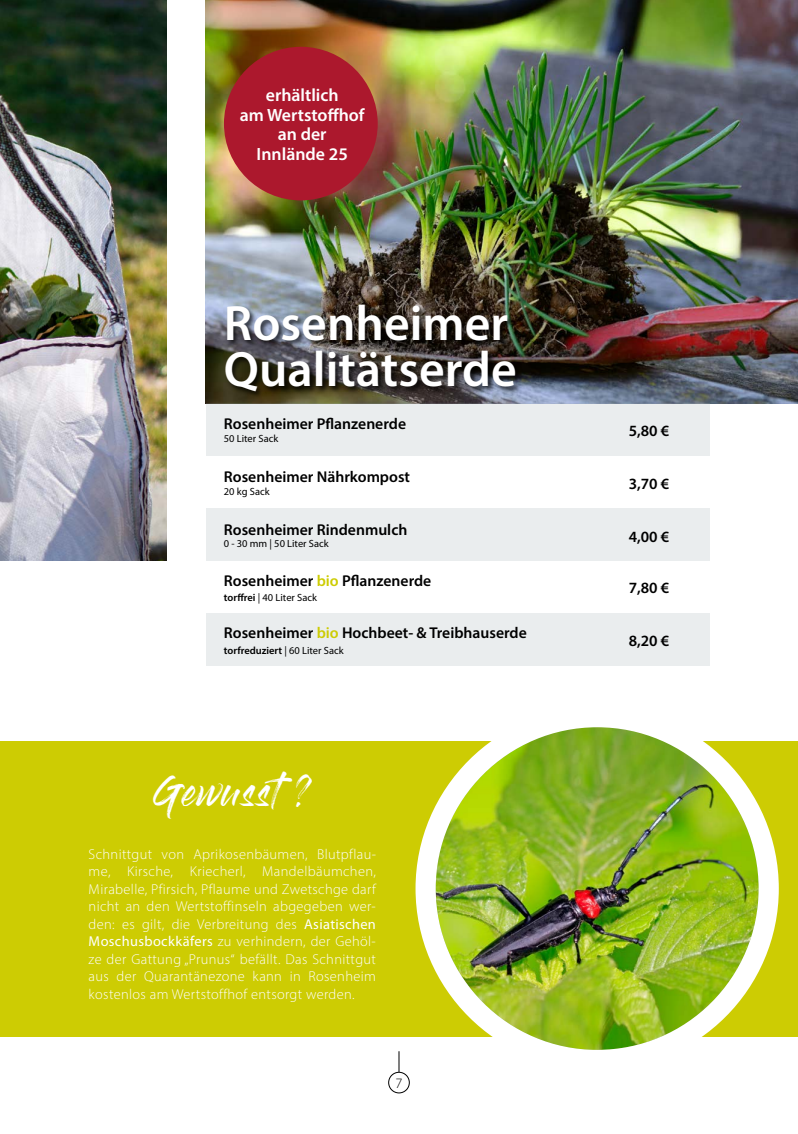
<style>
.page{position:relative;width:798px;height:1134px;background:#fff}
.page>*{position:absolute;margin:0;border:0;box-sizing:border-box;transform-origin:0 0}
.t1{font:600 49.75px/46.1px "Myriad Pro";color:#fff}
.t2{font:30px "Gloss And Bloom";letter-spacing:.025em;color:#fff}
.t3{font:600 17.75px/19.5px "Myriad Pro";color:#fff;text-align:center}
.t4{font:600 15.75px "Myriad Pro";color:#000}
.t5{font:300 14.38px/17.5px "Myriad Pro";letter-spacing:.025em;color:#fff;text-align:justify}
.t6{font:300 14.38px "Myriad Pro";color:#000}
.t7{font:10.5px "Myriad Pro";color:#000}
.t8{font:600 10.5px "Myriad Pro";color:#000}
.s1{color:#cdcc03}
.s2{font-weight:600}
.s3{font-weight:400}
</style>
<div class="page">
<img style="left:206px;top:0;width:591px;height:404px">
<img style="left:0;top:0;width:167px;height:561px">
<div style="left:388px;top:1072px;width:21px;height:21px;border:1px solid #000;border-radius:50%"></div>
<svg style="left:398px;top:1051px;width:1px;height:21px"></svg>
<div style="left:0;top:741px;width:797px;height:295px;background:#cdcc03"></div>
<div style="left:425px;top:717px;width:343px;height:343px;background:#fff;border-radius:50%"></div>
<img style="left:435px;top:727px;width:323px;height:323px;border-radius:161px">
<div style="left:415px;top:707px;width:363px;height:363px;border:20px solid #fff;border-radius:50%"></div>
<div style="left:224px;top:303px;width:299px;height:96px;background:#000;opacity:.75"></div>
<div style="left:224px;top:47px;width:153px;height:153px;background:#ac182d;border-radius:50%"></div>
<div style="left:206px;top:404px;width:503px;height:52px;background:#eaedee"></div>
<div style="left:206px;top:509px;width:503px;height:52px;background:#eaedee"></div>
<div style="left:206px;top:614px;width:503px;height:52px;background:#eaedee"></div>
<p class="t3" style="left:240px;top:85px;width:126px">erhältlich<br>am Wertstoffhof an der<br>Innlände 25</p>
<h1 class="t1" style="left:224px;top:299px;width:294px">Rosenheimer<br>Qualitätserde</h1>
<p class="t4" style="left:224px;top:414px;width:184px">Rosenheimer Pflanzenerde</p>
<p class="t7" style="left:224px;top:433px;width:56px">50 Liter Sack</p>
<p class="t4" style="left:224px;top:467px;width:188px">Rosenheimer Nährkompost</p>
<p class="t7" style="left:224px;top:485px;width:47px">20 kg Sack</p>
<p class="t4" style="left:224px;top:519px;width:185px">Rosenheimer Rindenmulch</p>
<p class="t7" style="left:224px;top:538px;width:106px">0 - 30 mm | 50 Liter Sack</p>
<p class="t4" style="left:224px;top:570px;width:209px">Rosenheimer <span class="s1">bio</span> Pflanzenerde</p>
<p class="t7" style="left:224px;top:592px;width:95px"><span class="s2">torffrei</span> | 40 Liter Sack</p>
<p class="t4" style="left:224px;top:623px;width:304px">Rosenheimer <span class="s1">bio</span> Hochbeet- &amp; Treibhauserde</p>
<p class="t8" style="left:224px;top:644px;width:121px">torfreduziert <span class="s3">| 60 Liter Sack</span></p>
<h2 class="t2" style="left:153px;top:778px;width:160px">GEWUSST?</h2>
<p class="t5" style="left:89px;top:845px;width:289px">Schnittgut von Aprikosenbäumen, Blutpflau&shy;me, Kirsche, Kriecherl, Mandelbäumchen, Mirabelle, Pfirsich, Pflaume und Zwetschge darf nicht an den Wertstoffinseln abgegeben wer&shy;den: es gilt, die Verbreitung des <span class="s3">Asiatischen Moschusbockkäfers</span> zu verhindern, der Gehöl&shy;ze der Gattung „Prunus“ befällt. Das Schnittgut aus der Quarantänezone kann in Rosenheim kostenlos am Wertstoffhof entsorgt werden.</p>
<p class="t6" style="left:395px;top:1074px;width:9px">7</p>
<p class="t4" style="left:628px;top:421px;width:42px">5,80 €</p>
<p class="t4" style="left:628px;top:474px;width:42px">3,70 €</p>
<p class="t4" style="left:628px;top:526px;width:42px">4,00 €</p>
<p class="t4" style="left:628px;top:577px;width:42px">7,80 €</p>
<p class="t4" style="left:628px;top:630px;width:42px">8,20 €</p>
</div>
